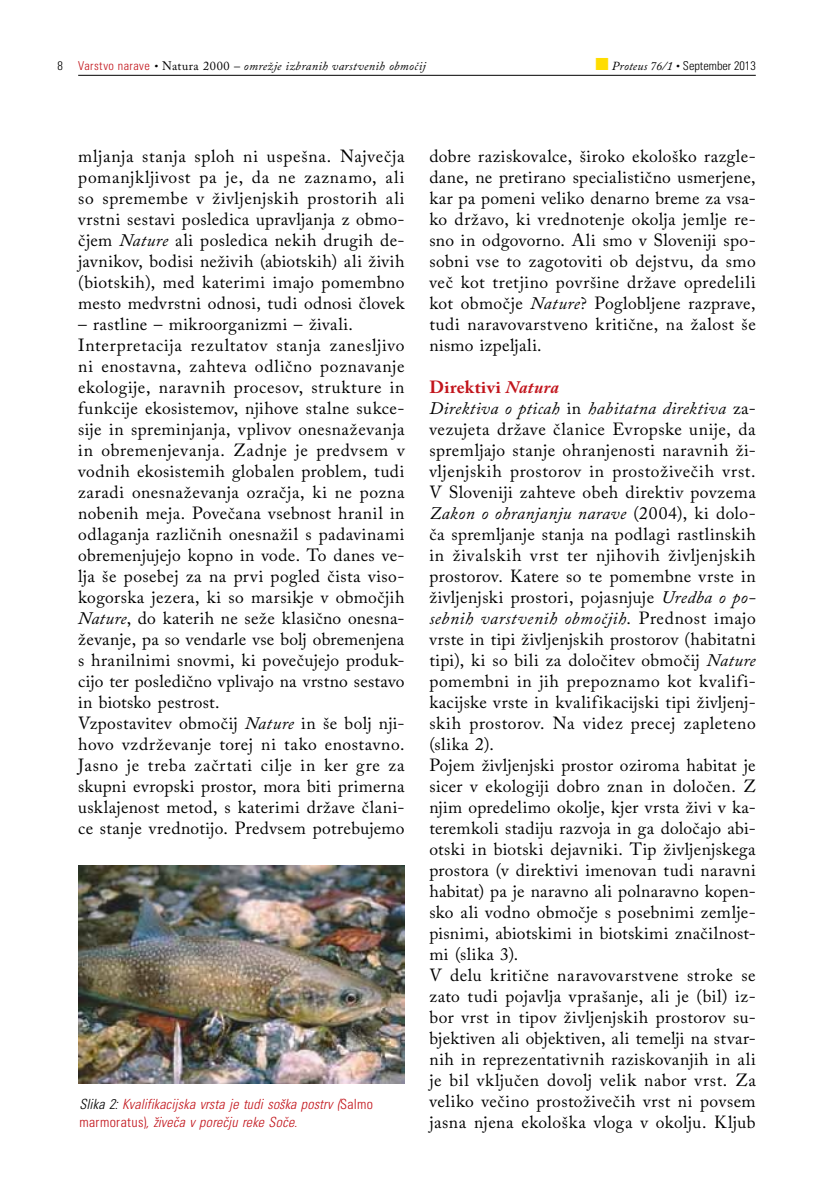
<style>
.page{position:relative;width:834px;height:1191px;background:#fff}
.page>*{position:absolute;margin:0;border:0;box-sizing:border-box;transform-origin:0 0}
.t1{font:17.5px/21px "Adobe Caslon Pro";letter-spacing:.025em;color:#000;text-align:justify}
.t2{font:italic 300 condensed 14px/17.8px "Univers";letter-spacing:.005em;color:#c2151c}
.t3{font:italic 12.25px "Adobe Caslon Pro";letter-spacing:.025em;color:#000}
.t4{font:300 condensed 12.25px "Univers";color:#000}
.s1{font-family:"Univers";font-weight:300;font-style:normal;font-stretch:condensed}
.s2{font-family:"Univers";font-weight:300;font-style:normal;font-stretch:condensed;color:#c2151c}
.s3{font-style:normal}
.s4{color:#fd0}
.s5{font-family:"Adobe Caslon Pro";font-weight:400;font-style:italic;font-stretch:normal}
.s6{font-style:italic}
.s7{color:#000}
.s8{font-weight:700;color:#c2151c}
.s9{font-weight:700;font-style:italic;color:#c2151c}
</style>
<div class="page">
<hr style="left:78px;top:75px;width:677px;height:1px;background:#000">
<img style="left:78px;top:865px;width:326px;height:218px">
<p class="t3" style="left:58px;top:59px;width:369px"><span class="s1">8</span> <span class="s2">Varstvo narave</span> • <span class="s3">Natura 2000</span> – omrežje izbranih varstvenih območij</p>
<p class="t4" style="left:595px;top:59px;width:162px"><span class="s4">■</span> <span class="s5">Proteus 76/1 •</span> September 2013</p>
<p class="t1" style="left:78px;top:145px;width:328px">mljanja stanja sploh ni uspešna. Največja pomanjkljivost pa je, da ne zaznamo, ali so spremembe v življenjskih prostorih ali vrstni sestavi posledica upravljanja z obmo&shy;čjem <span class="s6">Nature</span> ali posledica nekih drugih de&shy;javnikov, bodisi neživih (abiotskih) ali živih (biotskih), med katerimi imajo pomembno mesto medvrstni odnosi, tudi odnosi človek</p>
<p class="t1" style="left:78px;top:313px;width:328px;text-align:left">– rastline – mikroorganizmi – živali.<br>Interpretacija rezultatov stanja zanesljivo ni enostavna, zahteva odlično poznavanje ekologije, naravnih procesov, strukture in funkcije ekosistemov, njihove stalne sukce&shy;sije in spreminjanja, vplivov onesnaževanja in obremenjevanja. Zadnje je predvsem v vodnih ekosistemih globalen problem, tudi zaradi onesnaževanja ozračja, ki ne pozna nobenih meja. Povečana vsebnost hranil in odlaganja različnih onesnažil s padavinami obremenjujejo kopno in vode. To danes ve&shy;lja še posebej za na prvi pogled čista viso&shy;kogorska jezera, ki so marsikje v območjih <span class="s6">Nature</span>, do katerih ne seže klasično onesna&shy;ževanje, pa so vendarle vse bolj obremenjena s hranilnimi snovmi, ki povečujejo produk&shy;cijo ter posledično vplivajo na vrstno sestavo in biotsko pestrost.<br>Vzpostavitev območij <span class="s6">Nature</span> in še bolj nji&shy;hovo vzdrževanje torej ni tako enostavno.<br>Jasno je treba začrtati cilje in ker gre za skupni evropski prostor, mora biti primerna usklajenost metod, s katerimi države člani&shy;ce stanje vrednotijo. Predvsem potrebujemo</p>
<p class="t2" style="left:79px;top:1095px;width:295px"><span class="s7">Slika 2:</span> Kvalifikacijska vrsta je tudi soška postrv (<span class="s3">Salmo marmoratus)</span>, živeËa v poreËju reke SoËe.</p>
<p class="t1" style="left:429px;top:145px;width:328px">dobre raziskovalce, široko ekološko razgle&shy;dane, ne pretirano specialistično usmerjene, kar pa pomeni veliko denarno breme za vsa&shy;ko državo, ki vrednotenje okolja jemlje re&shy;sno in odgovorno. Ali smo v Sloveniji spo&shy;sobni vse to zagotoviti ob dejstvu, da smo več kot tretjino površine države opredelili kot območje <span class="s6">Nature</span>? Poglobljene razprave, tudi naravovarstveno kritične, na žalost še nismo izpeljali.</p>
<p class="t1" style="left:429px;top:376px;width:328px;text-align:left"><span class="s8">Direktivi</span> <span class="s9">Natura<br></span><span class="s6">Direktiva o pticah</span> in <span class="s6">habitatna direktiva</span> za&shy;vezujeta države članice Evropske unije, da spremljajo stanje ohranjenosti naravnih ži&shy;vljenjskih prostorov in prostoživečih vrst.<br>V Sloveniji zahteve obeh direktiv povzema <span class="s6">Zakon o ohranjanju narave</span> (2004), ki dolo&shy;ča spremljanje stanja na podlagi rastlinskih in živalskih vrst ter njihovih življenjskih prostorov. Katere so te pomembne vrste in življenjski prostori, pojasnjuje <span class="s6">Uredba o po&shy;sebnih varstvenih območjih</span>. Prednost imajo vrste in tipi življenjskih prostorov (habitatni tipi), ki so bili za določitev območij <span class="s6">Nature </span>pomembni in jih prepoznamo kot kvalifi&shy;kacijske vrste in kvalifikacijski tipi življenj&shy;skih prostorov. Na videz precej zapleteno (slika 2).<br>Pojem življenjski prostor oziroma habitat je sicer v ekologiji dobro znan in določen. Z njim opredelimo okolje, kjer vrsta živi v ka&shy;teremkoli stadiju razvoja in ga določajo abi&shy;otski in biotski dejavniki. Tip življenjskega prostora (v direktivi imenovan tudi naravni habitat) pa je naravno ali polnaravno kopen&shy;sko ali vodno območje s posebnimi zemlje&shy;pisnimi, abiotskimi in biotskimi značilnost&shy;mi (slika 3).<br>V delu kritične naravovarstvene stroke se zato tudi pojavlja vprašanje, ali je (bil) iz&shy;bor vrst in tipov življenjskih prostorov su&shy;bjektiven ali objektiven, ali temelji na stvar&shy;nih in reprezentativnih raziskovanjih in ali je bil vključen dovolj velik nabor vrst. Za veliko večino prostoživečih vrst ni povsem jasna njena ekološka vloga v okolju. Kljub</p>
</div>
